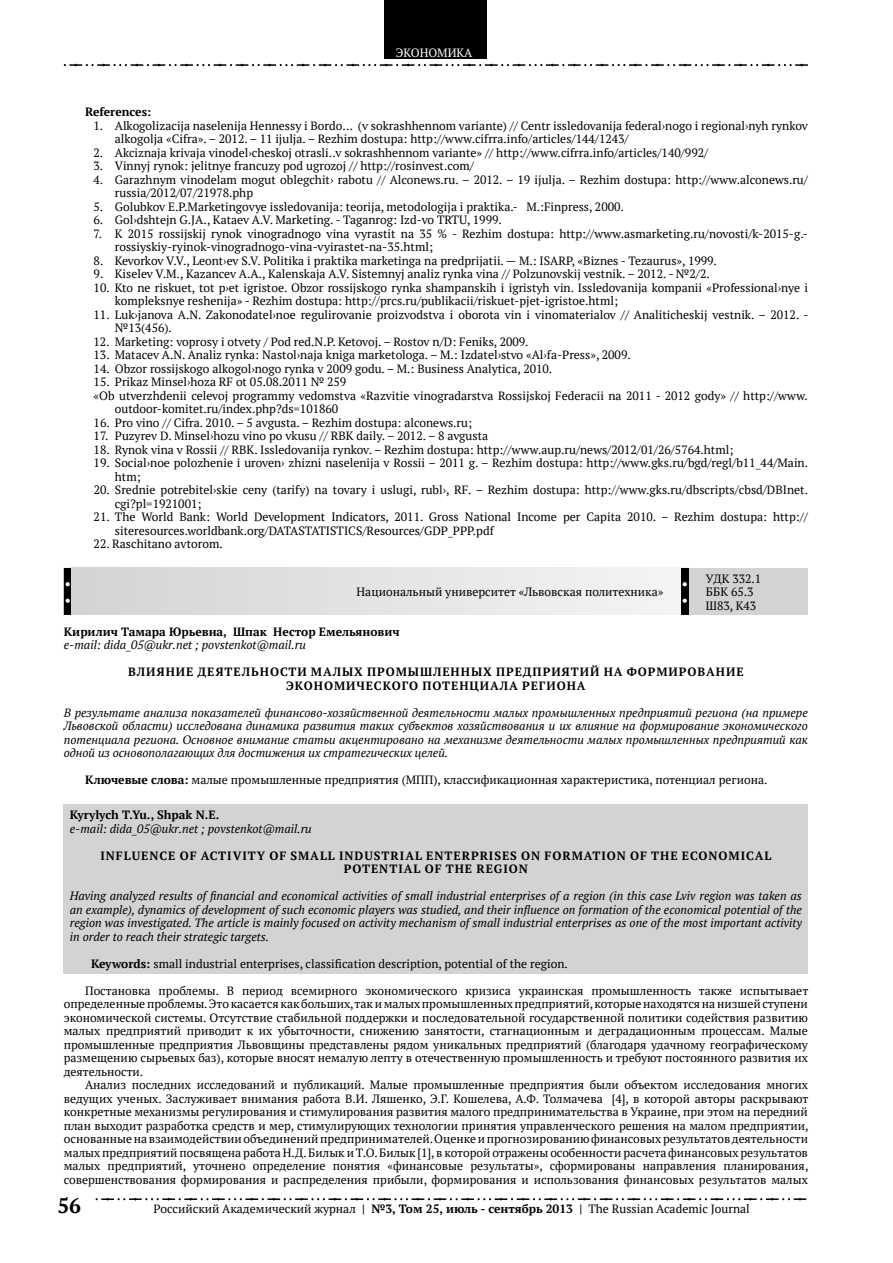
<style>
.page{position:relative;width:893px;height:1263px;background:#fff}
.page>*{position:absolute;margin:0;border:0;box-sizing:border-box;transform-origin:0 0}
.t1{font:700 21px "PT Serif";color:#000}
.t2{font:12px/13.5px "PT Serif";color:#000}
.t3{font:italic 12px/13.5px "PT Serif";color:#000;text-align:justify}
.t4{font:700 12px/13.5px "PT Serif";letter-spacing:.08em;color:#000;text-align:center}
.t5{font:700 12px "PT Serif";color:#000}
.t6{font:12px "PT Serif";color:#fff}
.s1{font-weight:700}
</style>
<div class="page">
<div style="left:385px;top:0;width:102px;height:58px;background:#000"></div>
<svg style="left:64px;top:64px;width:744px;height:3px"></svg>
<svg style="left:96px;top:1198px;width:710px;height:3px"></svg>
<div style="left:689px;top:568px;width:119px;height:47px;background:#d1d3d4"></div>
<svg style="left:64px;top:568px;width:625px;height:47px"></svg>
<div style="left:64px;top:804px;width:744px;height:170px;background:#d1d3d4"></div>
<p class="t6" style="left:396px;top:45px;width:78px">ЭКОНОМИКА</p>
<p class="t4" style="left:85px;top:105px;width:68px">References:</p>
<p class="t2" style="left:115px;top:119px;width:695px;text-indent:-21px">1. Alkogolizacija naselenija Hennessy i Bordo… (v sokrashhennom variante) // Centr issledovanija federal›nogo i regional›nyh rynkov alkogolja «Cifra». – 2012. – 11 ijulja. – Rezhim dostupa: http://www.cifrra.info/articles/144/1243/</p>
<p class="t2" style="left:94px;top:146px;width:616px">2. Akciznaja krivaja vinodel›cheskoj otrasli..v sokrashhennom variante» // http://www.cifrra.info/articles/140/992/</p>
<p class="t2" style="left:94px;top:159px;width:382px">3. Vinnyj rynok: jelitnye francuzy pod ugrozoj // http://rosinvest.com/</p>
<p class="t2" style="left:115px;top:173px;width:695px;text-indent:-21px">4. Garazhnym vinodelam mogut oblegchit› rabotu // Alconews.ru. – 2012. – 19 ijulja. – Rezhim dostupa: http://www.alconews.ru/ russia/2012/07/21978.php</p>
<p class="t2" style="left:94px;top:200px;width:532px">5. Golubkov E.P.Marketingovye issledovanija: teorija, metodologija i praktika.- M.:Finpress, 2000.</p>
<p class="t2" style="left:94px;top:213px;width:410px">6. Gol›dshtejn G.JA., Kataev A.V. Marketing. - Taganrog: Izd-vo TRTU, 1999.</p>
<p class="t2" style="left:115px;top:227px;width:695px;text-indent:-21px">7. K 2015 rossijskij rynok vinogradnogo vina vyrastit na 35 % - Rezhim dostupa: http://www.asmarketing.ru/novosti/k-2015-g.- rossiyskiy-ryinok-vinogradnogo-vina-vyirastet-na-35.html;</p>
<p class="t2" style="left:94px;top:254px;width:625px">8. Kevorkov V.V., Leont›ev S.V. Politika i praktika marketinga na predprijatii. — M.: ISARP, «Biznes - Tezaurus», 1999.</p>
<p class="t2" style="left:94px;top:267px;width:618px">9. Kiselev V.M., Kazancev A.A., Kalenskaja A.V. Sistemnyj analiz rynka vina // Polzunovskij vestnik. – 2012. - №2/2.</p>
<p class="t2" style="left:115px;top:281px;width:695px;text-indent:-21px">10. Kto ne riskuet, tot p›et igristoe. Obzor rossijskogo rynka shampanskih i igristyh vin. Issledovanija kompanii «Professional›nye i kompleksnye reshenija» - Rezhim dostupa: http://prcs.ru/publikacii/riskuet-pjet-igristoe.html;</p>
<p class="t2" style="left:115px;top:308px;width:695px;text-indent:-21px">11. Luk›janova A.N. Zakonodatel›noe regulirovanie proizvodstva i oborota vin i vinomaterialov // Analiticheskij vestnik. – 2012. - №13(456).</p>
<p class="t2" style="left:94px;top:335px;width:437px">12. Marketing: voprosy i otvety / Pod red.N.P. Ketovoj. – Rostov n/D: Feniks, 2009.</p>
<p class="t2" style="left:94px;top:348px;width:539px">13. Matacev A.N. Analiz rynka: Nastol›naja kniga marketologa. – M.: Izdatel›stvo «Al›fa-Press», 2009.</p>
<p class="t2" style="left:94px;top:362px;width:460px">14. Obzor rossijskogo alkogol›nogo rynka v 2009 godu. – M.: Business Analytica, 2010.</p>
<p class="t2" style="left:94px;top:375px;width:254px">15. Prikaz Minsel›hoza RF ot 05.08.2011 № 259</p>
<p class="t2" style="left:94px;top:389px;width:716px">«Ob utverzhdenii celevoj programmy vedomstva «Razvitie vinogradarstva Rossijskoj Federacii na 2011 - 2012 gody» // http://www.</p>
<p class="t2" style="left:115px;top:402px;width:225px">outdoor-komitet.ru/index.php?ds=101860</p>
<p class="t2" style="left:94px;top:416px;width:380px">16. Pro vino // Cifra. 2010. – 5 avgusta. – Rezhim dostupa: alconews.ru;</p>
<p class="t2" style="left:94px;top:429px;width:396px">17. Puzyrev D. Minsel›hozu vino po vkusu // RBK daily. – 2012. – 8 avgusta</p>
<p class="t2" style="left:94px;top:443px;width:641px">18. Rynok vina v Rossii // RBK. Issledovanija rynkov. – Rezhim dostupa: http://www.aup.ru/news/2012/01/26/5764.html;</p>
<p class="t2" style="left:115px;top:456px;width:695px;text-indent:-21px">19. Social›noe polozhenie i uroven› zhizni naselenija v Rossii – 2011 g. – Rezhim dostupa: http://www.gks.ru/bgd/regl/b11_44/Main. htm;</p>
<p class="t2" style="left:115px;top:483px;width:695px;text-indent:-21px">20. Srednie potrebitel›skie ceny (tarify) na tovary i uslugi, rubl›, RF. – Rezhim dostupa: http://www.gks.ru/dbscripts/cbsd/DBInet. cgi?pl=1921001;</p>
<p class="t2" style="left:115px;top:510px;width:695px;text-indent:-21px">21. The World Bank: World Development Indicators, 2011. Gross National Income per Capita 2010. – Rezhim dostupa: http:// siteresources.worldbank.org/DATASTATISTICS/Resources/GDP_PPP.pdf</p>
<p class="t2" style="left:94px;top:537px;width:131px">22. Raschitano avtorom.</p>
<p class="t2" style="left:357px;top:585px;width:308px">Национальный университет «Львовская политехника»</p>
<p class="t2" style="left:706px;top:571px;width:57px">УДК 332.1<br>ББК 65.3<br>Ш83, К43</p>
<p class="t5" style="left:64px;top:624px;width:337px">Кирилич Тамара Юрьевна, Шпак Нестор Емельянович</p>
<p class="t3" style="left:64px;top:638px;width:244px">e-mail: dida_05@ukr.net ; povstenkot@mail.ru</p>
<p class="t4" style="left:128px;top:665px;width:617px">ВЛИЯНИЕ ДЕЯТЕЛЬНОСТИ МАЛЫХ ПРОМЫШЛЕННЫХ ПРЕДПРИЯТИЙ НА ФОРМИРОВАНИЕ<br>ЭКОНОМИЧЕСКОГО ПОТЕНЦИАЛА РЕГИОНА</p>
<p class="t3" style="left:64px;top:706px;width:746px">В результате анализа показателей финансово-хозяйственной деятельности малых промышленных предприятий региона (на примере Львовской области) исследована динамика развития таких субъектов хозяйствования и их влияние на формирование экономического потенциала региона. Основное внимание статьи акцентировано на механизме деятельности малых промышленных предприятий как одной из основополагающих для достижения их стратегических целей.</p>
<p class="t2" style="left:85px;top:773px;width:684px"><span class="s1">Ключевые слова:</span> малые промышленные предприятия (МПП), классификационная характеристика, потенциал региона.</p>
<p class="t4" style="left:70px;top:808px;width:151px">Kyrylych Т.Yu., Shpak N.E.</p>
<p class="t3" style="left:70px;top:822px;width:244px">e-mail: dida_05@ukr.net ; povstenkot@mail.ru</p>
<p class="t4" style="left:100px;top:848px;width:265px">INFLUENCE OF ACTIVITY OF SMALL INDUSTR</p>
<p class="t4" style="left:400px;top:848px;width:55px">IAL ENTERPR</p>
<p class="t4" style="left:489px;top:848px;width:14px">ISES</p>
<p class="t4" style="left:521px;top:848px;width:34px">ON FORM</p>
<p class="t4" style="left:584px;top:848px;width:108px">ATION OF THE ECO</p>
<p class="t4" style="left:708px;top:848px;width:64px">NOMICAL</p>
<p class="t4" style="left:344px;top:862px;width:10px">POTE</p>
<p class="t4" style="left:379px;top:862px;width:107px">NTIAL OF THE REG</p>
<p class="t4" style="left:503px;top:862px;width:26px">ION</p>
<p class="t3" style="left:70px;top:889px;width:734px">Having analyzed results of financial and economical activities of small industrial enterprises of a region (in this case Lviv region was taken as an example), dynamics of development of such economic players was studied, and their influence on formation of the economical potential of the region was investigated. The article is mainly focused on activity mechanism of small industrial enterprises as one of the most important activity in order to reach their strategic targets.</p>
<p class="t2" style="left:91px;top:957px;width:478px"><span class="s1">Keywords:</span> small industrial enterprises, classification description, potential of the region.</p>
<p class="t2" style="left:64px;top:984px;width:746px;text-align:justify;text-indent:21px">Постановка проблемы. В период всемирного экономического кризиса украинская промышленность также испытывает определенныепроблемы.Это касается как больших,такималыхпромышленныхпредприятий,которыенаходятсянанизшейступени экономической системы. Отсутствие стабильной поддержки и последовательной государственной политики содействия развитию малых предприятий приводит к их убыточности, снижению занятости, стагнационным и деградационным процессам. Малые промышленные предприятия Львовщины представлены рядом уникальных предприятий (благодаря удачному географическому размещению сырьевых баз), которые вносят немалую лепту в отечественную промышленность и требуют постоянного развития их деятельности.</p>
<p class="t2" style="left:64px;top:1078px;width:746px;text-align:justify;text-indent:21px">Анализ последних исследований и публикаций. Малые промышленные предприятия были объектом исследования многих ведущих ученых. Заслуживает внимания работа В.И. Ляшенко, Э.Г. Кошелева, А.Ф. Толмачева [4], в которой авторы раскрывают конкретные механизмы регулирования и стимулирования развития малого предпринимательства в Украине, при этом на передний план выходит разработка средств и мер, стимулирующих технологии принятия управленческого решения на малом предприятии, основанныенавзаимодействииобъединенийпредпринимателей.Оценкеипрогнозированиюфинансовыхрезультатовдеятельности малых предприятий посвящена работа Н.Д.Билык и Т.О.Билык [1],в которой отражены особенности расчета финансовых результатов малых предприятий, уточнено определение понятия «финансовые результаты», сформированы направления планирования, совершенствования формирования и распределения прибыли, формирования и использования финансовых результатов малых</p>
<h1 class="t1" style="left:57px;top:1192px;width:25px">56</h1>
<p class="t2" style="left:154px;top:1202px;width:598px">Российский Академический журнал <span class="s1">| №3, Том 25, июль - сентябрь 2013 |</span> The Russian Academic Journal</p>
</div>
